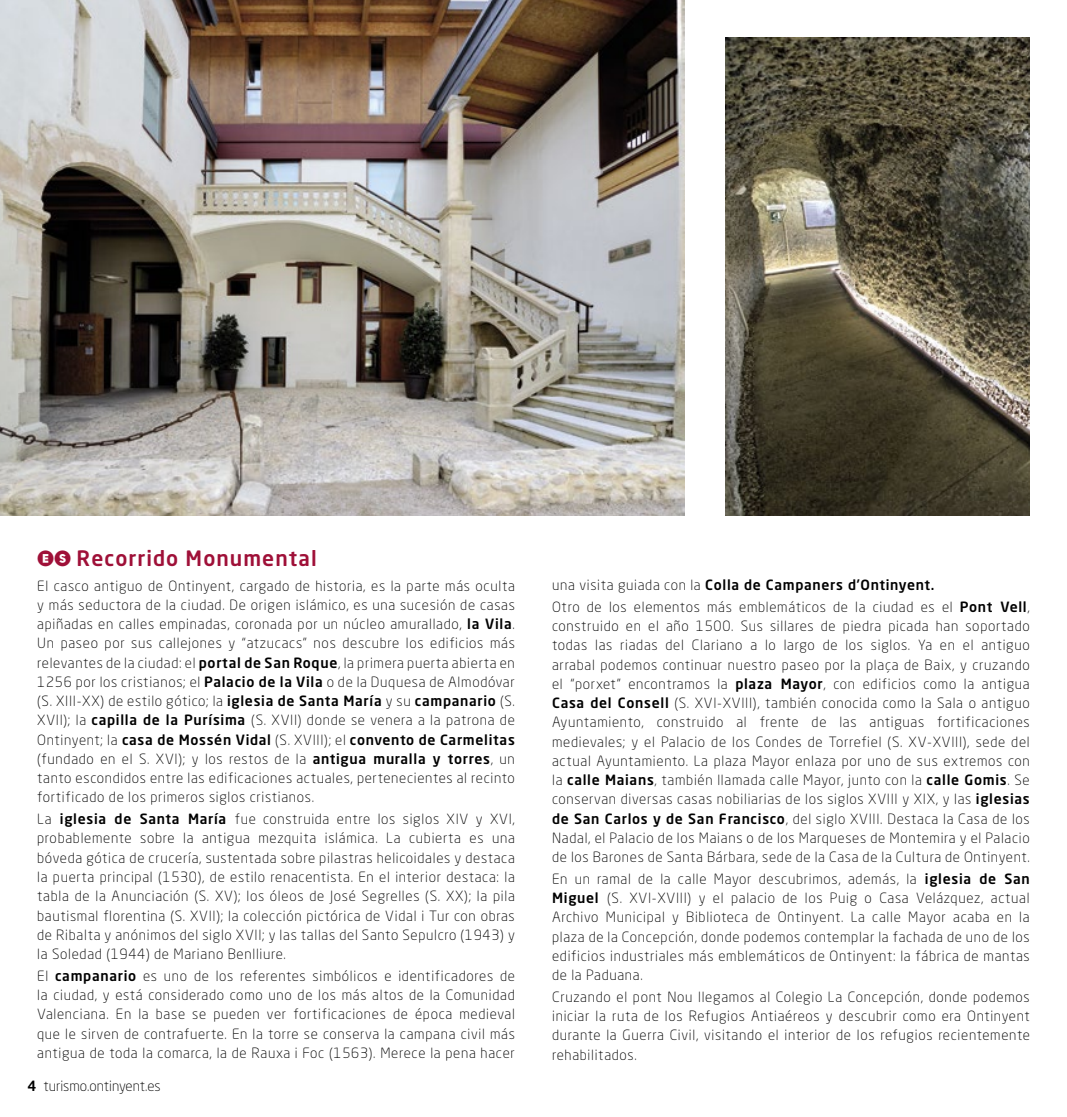
<style>
.page{position:relative;width:1067px;height:1117px;background:#fff}
.page>*{position:absolute;margin:0;border:0;box-sizing:border-box;transform-origin:0 0}
.t1{font:500 21px "Neo Sans W1 G";letter-spacing:.05em;color:#9f1038}
.t2{font:300 14px/19.2px "Neo Sans W1 G";letter-spacing:.05em;color:#000;text-align:justify}
.t3{font:300 14px "Neo Sans W1 G";color:#000}
.s1{font-family:"Regulator Nova Cameo";font-weight:400;font-size:24.5px}
.s2{font-weight:500}
</style>
<div class="page">
<img style="left:0;top:0;width:685px;height:515px">
<img style="left:725px;top:37px;width:304px;height:478px">
<h1 class="t1" style="left:37px;top:545px;width:281px"><span class="s1">ES</span> Recorrido Monumental</h1>
<p class="t2" style="left:37px;top:575px;width:479px">El casco antiguo de Ontinyent, cargado de historia, es la parte más oculta y más seductora de la ciudad. De origen islámico, es una sucesión de casas apiñadas en calles empinadas, coronada por un núcleo amurallado, <span class="s2">la Vila</span>.<br>Un paseo por sus callejones y “atzucacs” nos descubre los edificios más relevantes de la ciudad: el <span class="s2">portal de San Roque</span>, la primera puerta abierta en 1256 por los cristianos; el <span class="s2">Palacio de la Vila</span> o de la Duquesa de Almodóvar (S. XIII-XX) de estilo gótico; la <span class="s2">iglesia de Santa María</span> y su <span class="s2">campanario</span> (S.<br>XVII); la <span class="s2">capilla de la Purísima</span> (S. XVII) donde se venera a la patrona de Ontinyent; la <span class="s2">casa de Mossén Vidal</span> (S. XVIII); el <span class="s2">convento de Carmelitas </span>(fundado en el S. XVI); y los restos de la <span class="s2">antigua muralla y torres</span>, un tanto escondidos entre las edificaciones actuales, pertenecientes al recinto fortificado de los primeros siglos cristianos.</p>
<p class="t2" style="left:37px;top:809px;width:479px">La <span class="s2">iglesia de Santa María</span> fue construida entre los siglos XIV y XVI, probablemente sobre la antigua mezquita islámica. La cubierta es una bóveda gótica de crucería, sustentada sobre pilastras helicoidales y destaca la puerta principal (1530), de estilo renacentista. En el interior destaca: la tabla de la Anunciación (S. XV); los óleos de José Segrelles (S. XX); la pila bautismal florentina (S. XVII); la colección pictórica de Vidal i Tur con obras de Ribalta y anónimos del siglo XVII; y las tallas del Santo Sepulcro (1943) y la Soledad (1944) de Mariano Benlliure.</p>
<p class="t2" style="left:37px;top:965px;width:479px">El <span class="s2">campanario</span> es uno de los referentes simbólicos e identificadores de la ciudad, y está considerado como uno de los más altos de la Comunidad Valenciana. En la base se pueden ver fortificaciones de época medieval que le sirven de contrafuerte. En la torre se conserva la campana civil más antigua de toda la comarca, la de Rauxa i Foc (1563). Merece la pena hacer</p>
<p class="t3" style="left:28px;top:1077px;width:135px"><span class="s2">4</span> turismo.ontinyent.es</p>
<p class="t2" style="left:552px;top:573px;width:479px;line-height:21.7px">una visita guiada con la <span class="s2">Colla de Campaners d’Ontinyent.<br></span>Otro de los elementos más emblemáticos de la ciudad es el <span class="s2">Pont Vell</span>,</p>
<p class="t2" style="left:552px;top:616px;width:479px">construido en el año 1500. Sus sillares de piedra picada han soportado todas las riadas del Clariano a lo largo de los siglos. Ya en el antiguo arrabal podemos continuar nuestro paseo por la plaça de Baix, y cruzando el “porxet” encontramos la <span class="s2">plaza Mayor</span>, con edificios como la antigua <span class="s2">Casa del Consell</span> (S. XVI-XVIII), también conocida como la Sala o antiguo Ayuntamiento, construido al frente de las antiguas fortificaciones medievales; y el Palacio de los Condes de Torrefiel (S. XV-XVIII), sede del actual Ayuntamiento. La plaza Mayor enlaza por uno de sus extremos con la <span class="s2">calle Maians</span>, también llamada calle Mayor, junto con la <span class="s2">calle Gomis</span>. Se conservan diversas casas nobiliarias de los siglos XVIII y XIX, y las <span class="s2">iglesias de San Carlos y de San Francisco</span>, del siglo XVIII. Destaca la Casa de los Nadal, el Palacio de los Maians o de los Marqueses de Montemira y el Palacio de los Barones de Santa Bárbara, sede de la Casa de la Cultura de Ontinyent.</p>
<p class="t2" style="left:552px;top:868px;width:479px">En un ramal de la calle Mayor descubrimos, además, la <span class="s2">iglesia de San Miguel</span> (S. XVI-XVIII) y el palacio de los Puig o Casa Velázquez, actual Archivo Municipal y Biblioteca de Ontinyent. La calle Mayor acaba en la plaza de la Concepción, donde podemos contemplar la fachada de uno de los edificios industriales más emblemáticos de Ontinyent: la fábrica de mantas de la Paduana.</p>
<p class="t2" style="left:552px;top:986px;width:479px">Cruzando el pont Nou llegamos al Colegio La Concepción, donde podemos iniciar la ruta de los Refugios Antiaéreos y descubrir como era Ontinyent durante la Guerra Civil, visitando el interior de los refugios recientemente rehabilitados.</p>
</div>
